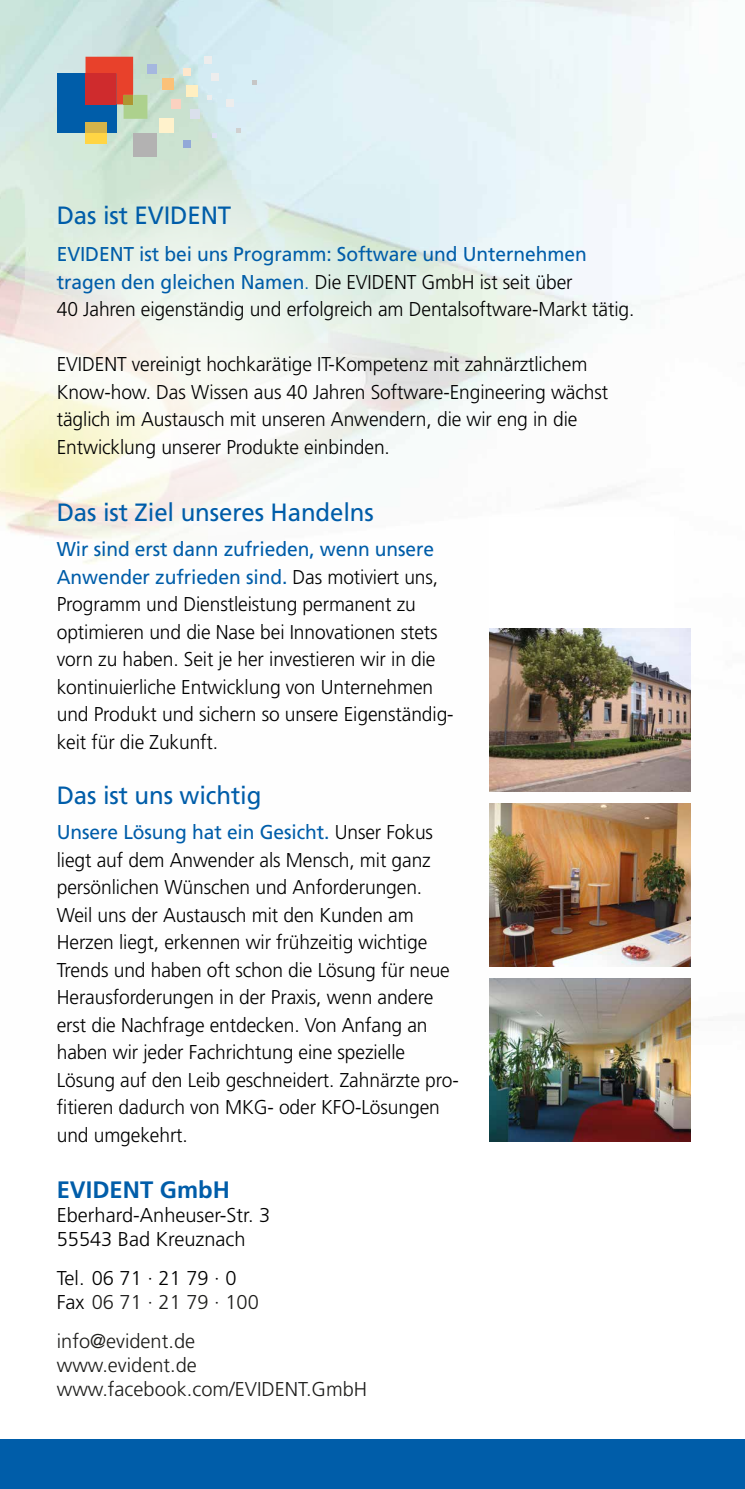
<style>
.page{position:relative;width:745px;height:1489px;background:#fff}
.page>*{position:absolute;margin:0;border:0;box-sizing:border-box;transform-origin:0 0}
.t1{font:25px "Frutiger";letter-spacing:-.005em;color:#005da9;scale:.96 1}
.t2{font:700 23.75px "Frutiger";color:#005da9}
.t3{font:300 20px/27.5px "Frutiger";letter-spacing:-.005em;color:#000;scale:.96 1}
.t4{font:300 20px/24px "Frutiger";letter-spacing:-.005em;color:#000}
.t5{font:300 20px/24px "Frutiger";color:#1d1d1b}
.s1{font-weight:400;color:#005da9}
.s2{color:#005da9}
.s3{color:#1d1d1b}
</style>
<div class="page">
<img style="left:0;top:0;width:691px;height:1059px">
<svg style="left:9px;top:177px;width:388px;height:385px"></svg>
<div style="left:489px;top:517px;width:184px;height:163px;background:#fff"></div>
<img style="left:489px;top:628px;width:200px;height:163px">
<img style="left:489px;top:803px;width:200px;height:163px">
<img style="left:489px;top:978px;width:200px;height:163px">
<div style="left:0;top:1439px;width:744px;height:49px;background:#005da9"></div>
<div style="left:57px;top:73px;width:59px;height:60px;background:#005da9"></div>
<div style="left:85px;top:133px;width:22px;height:11px;background:#ffd544"></div>
<div style="left:85px;top:122px;width:22px;height:11px;background:#d6b449"></div>
<div style="left:133px;top:133px;width:24px;height:24px;background:#b3b2b2"></div>
<svg style="left:85px;top:57px;width:62px;height:62px;background:#b76b62"></svg>
<div style="left:123px;top:95px;width:10px;height:9px;background:#ae9631"></div>
<div style="left:159px;top:119px;width:14px;height:14px;background:#fff2cc"></div>
<div style="left:162px;top:78px;width:11px;height:12px;background:#fbc178"></div>
<div style="left:147px;top:64px;width:10px;height:9px;background:#a5b7df"></div>
<div style="left:185px;top:85px;width:12px;height:12px;background:#ffefc1"></div>
<div style="left:171px;top:100px;width:10px;height:9px;background:#fbd1c0"></div>
<div style="left:190px;top:109px;width:10px;height:10px;background:#dae0ec"></div>
<div style="left:212px;top:73px;width:7px;height:8px;background:#ededed"></div>
<div style="left:183px;top:69px;width:7px;height:7px;background:#fee7cc"></div>
<div style="left:204px;top:57px;width:8px;height:7px;background:#ededed"></div>
<div style="left:226px;top:100px;width:7px;height:7px;background:#ededed"></div>
<div style="left:183px;top:140px;width:7px;height:7px;background:#92a9d8"></div>
<svg style="left:212px;top:133px;width:4px;height:5px"></svg>
<svg style="left:235px;top:128px;width:5px;height:5px"></svg>
<svg style="left:207px;top:95px;width:5px;height:5px"></svg>
<svg style="left:252px;top:81px;width:5px;height:4px"></svg>
<p class="t1" style="left:57px;top:200px;width:183px">Das ist EVIDENT</p>
<p class="t3" style="left:57px;top:240px;width:603px"><span class="s1">EVIDENT ist bei uns Programm: Software und Unternehmen tragen den gleichen Namen</span><span class="s2">.</span> Die EVIDENT GmbH ist seit über<br>40 Jahren eigenständig und erfolgreich am Dentalsoftware-Markt tätig.</p>
<p class="t3" style="left:57px;top:350px;width:575px">EVIDENT vereinigt hochkarätige IT-Kompetenz mit zahnärztlichem Know-how. Das Wissen aus 40 Jahren Software-Engineering wächst täglich im Austausch mit unseren Anwendern, die wir eng in die Entwicklung unserer Produkte einbinden.</p>
<p class="t1" style="left:57px;top:498px;width:331px">Das ist Ziel unseres Handelns</p>
<p class="t3" style="left:57px;top:535px;width:414px"><span class="s1">Wir sind erst dann zufrieden, wenn unsere Anwender zufrieden sind.</span> Das motiviert uns, Programm und Dienstleistung permanent zu optimieren und die Nase bei Innovationen stets vorn zu haben. Seit je her investieren wir in die kontinuierliche Entwicklung von Unternehmen und Produkt und sichern so unsere Eigenständig&shy;keit für die Zukunft.</p>
<p class="t1" style="left:57px;top:780px;width:215px">Das ist uns wichtig</p>
<p class="t3" style="left:57px;top:818px;width:420px"><span class="s1">Unsere Lösung hat ein Gesicht.</span> Unser Fokus liegt auf dem Anwender als Mensch, mit ganz persönlichen Wünschen und Anforderungen.<br>Weil uns der Austausch mit den Kunden am Herzen liegt, erkennen wir frühzeitig wichtige Trends und haben oft schon die Lösung für neue Herausforderungen in der Praxis, wenn andere erst die Nachfrage entdecken. Von Anfang an haben wir jeder Fachrichtung eine spezielle Lösung auf den Leib geschneidert. Zahnärzte pro&shy;fitieren dadurch von MKG- oder KFO-Lösungen und umgekehrt.</p>
<p class="t2" style="left:57px;top:1175px;width:174px">EVIDENT GmbH</p>
<p class="t4" style="left:57px;top:1202px;width:215px">Eberhard-Anheuser-Str. 3<br>55543 Bad Kreuznach</p>
<p class="t4" style="left:57px;top:1265px;width:203px">Tel. 06 71 · 21 79 · 0<br>Fax <span class="s3">06 71 · 21 79 · 100</span></p>
<p class="t5" style="left:57px;top:1328px;width:312px">info@evident.de<br>www.evident.de www.facebook.com/EVIDENT.GmbH</p>
</div>
